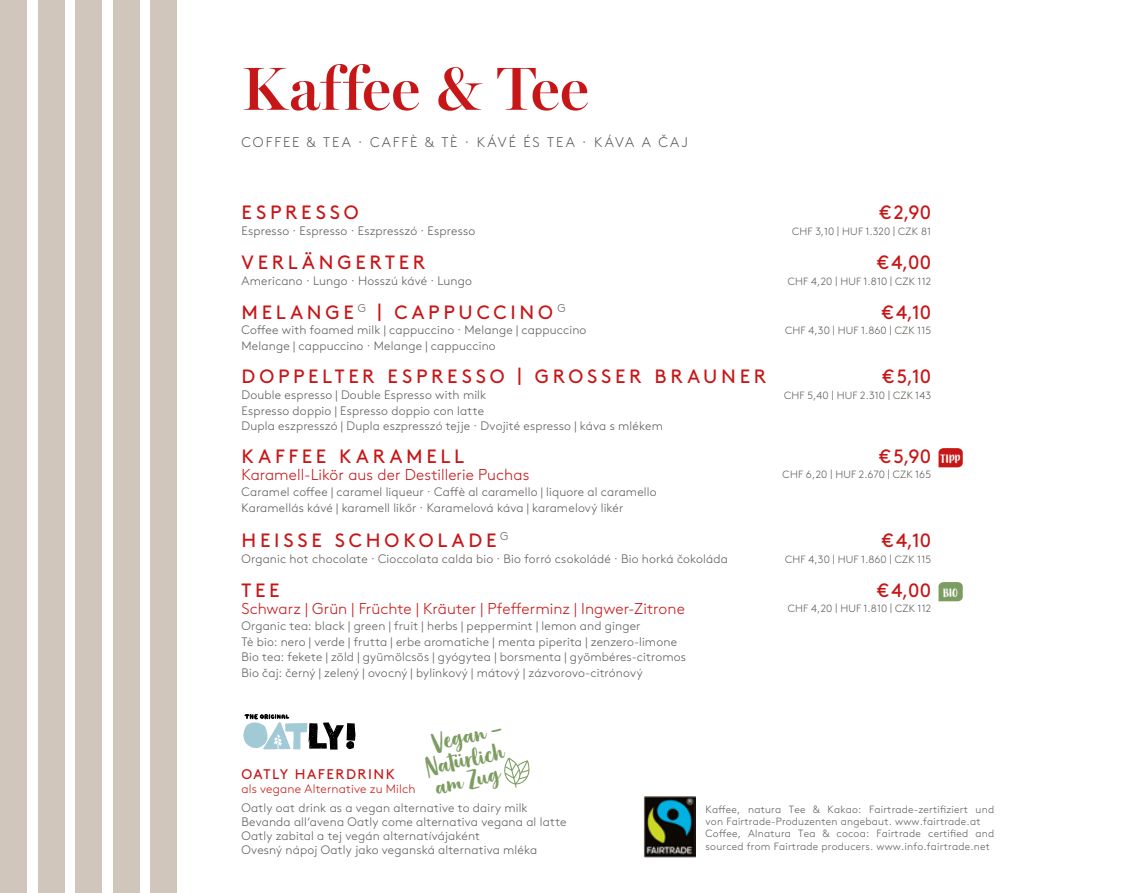
<style>
.page{position:relative;width:1141px;height:893px;background:#fff}
.page>*{position:absolute;margin:0;border:0;box-sizing:border-box;transform-origin:0 0}
.t1{font:600 61.25px "Miller Banner";letter-spacing:.015em;color:#c71618}
.t2{font:26.25px/21.9px "Organika Script";color:#7d9c61;text-align:center}
.t3{font:19.25px "Brown";letter-spacing:.195em;color:#c71618}
.t4{font:300 15.75px "Brown";color:#c71618}
.t5{font:300 14px "Brown";letter-spacing:.13em;color:#5e5957}
.t6{font:14px "Brown";letter-spacing:.105em;color:#c71618}
.t7{font:14px "Organika Sans";letter-spacing:.015em;color:#fff}
.t8{font:300 12.25px/15.8px "Brown";letter-spacing:.015em;color:#5e5957}
.t9{font:300 12.25px "Brown";letter-spacing:.01em;color:#c71618}
.t10{font:300 10.5px/12.2px "Brown";letter-spacing:.02em;color:#5e5957}
</style>
<div class="page">
<div style="left:0;top:0;width:27px;height:893px;background:#d1c6bc"></div>
<div style="left:38px;top:0;width:26px;height:893px;background:#d1c6bc"></div>
<div style="left:75px;top:0;width:27px;height:893px;background:#d1c6bc"></div>
<div style="left:113px;top:0;width:26px;height:893px;background:#d1c6bc"></div>
<div style="left:151px;top:0;width:26px;height:893px;background:#d1c6bc"></div>
<svg style="left:939px;top:448px;width:24px;height:19px"></svg>
<svg style="left:938px;top:582px;width:25px;height:19px"></svg>
<svg style="left:243px;top:714px;width:113px;height:35px"></svg>
<img style="left:643px;top:796px;width:53px;height:61px">
<svg style="left:504px;top:758px;width:26px;height:30px"></svg>
<h1 class="t1" style="left:242px;top:52px;width:348px">Kaffee &amp; Tee</h1>
<p class="t5" style="left:242px;top:132px;width:448px">COFFEE &amp; TEA · CAFFÈ &amp; TÈ · KÁVÉ ÉS TEA · KÁVA A ČAJ</p>
<h3 class="t3" style="left:242px;top:198px;width:119px">ESPRESSO</h3>
<p class="t8" style="left:242px;top:222px;width:235px">Espresso · Espresso · Eszpresszó · Espresso</p>
<h3 class="t3" style="left:242px;top:248px;width:185px">VERLÄNGERTER</h3>
<p class="t8" style="left:242px;top:272px;width:232px">Americano · Lungo · Hosszú kávé · Lungo</p>
<h3 class="t3" style="left:242px;top:297px;width:325px">MELANGE <sup>G</sup> | CAPPUCCINO <sup>G</sup></h3>
<p class="t8" style="left:242px;top:321px;width:346px">Coffee with foamed milk | cappuccino · Melange | cappuccino<br>Melange | cappuccino · Melange | cappuccino</p>
<h3 class="t3" style="left:242px;top:362px;width:526px">DOPPELTER ESPRESSO | GROSSER BRAUNER</h3>
<p class="t8" style="left:242px;top:386px;width:423px">Double espresso | Double Espresso with milk<br>Espresso doppio | Espresso doppio con latte<br>Dupla eszpresszó | Dupla eszpresszó tejje · Dvojité espresso | káva s mlékem</p>
<h3 class="t3" style="left:242px;top:441px;width:224px">KAFFEE KARAMELL</h3>
<p class="t4" style="left:242px;top:463px;width:289px">Karamell-Likör aus der Destillerie Puchas</p>
<p class="t8" style="left:242px;top:483px;width:417px">Caramel coffee | caramel liqueur · Caffè al caramello | liquore al caramello<br>Karamellás kávé | karamell likőr · Karamelová káva | karamelový likér</p>
<h3 class="t3" style="left:242px;top:525px;width:268px">HEISSE SCHOKOLADE <sup>G</sup></h3>
<p class="t8" style="left:242px;top:550px;width:488px">Organic hot chocolate · Cioccolata calda bio · Bio forró csokoládé · Bio horká čokoláda</p>
<h3 class="t3" style="left:242px;top:575px;width:39px">TEE</h3>
<p class="t4" style="left:242px;top:597px;width:445px">Schwarz | Grün | Früchte | Kräuter | Pfefferminz | Ingwer-Zitrone</p>
<p class="t8" style="left:242px;top:617px;width:446px">Organic tea: black | green | fruit | herbs | peppermint | lemon and ginger<br>Tè bio: nero | verde | frutta | erbe aromatiche | menta piperita | zenzero-limone Bio tea: fekete | zöld | gyümölcsös | gyógytea | borsmenta | gyömbéres-citromos Bio čaj: černý | zelený | ovocný | bylinkový | mátový | zázvorovo-citrónový</p>
<h3 class="t3" style="left:880px;top:198px;width:53px">€ 2,90</h3>
<p class="t10" style="left:792px;top:225px;width:140px">CHF 3,10 | HUF 1.320 | CZK 81</p>
<h3 class="t3" style="left:877px;top:248px;width:55px">€ 4,00</h3>
<p class="t10" style="left:788px;top:274px;width:145px">CHF 4,20 | HUF 1.810 | CZK 112</p>
<h3 class="t3" style="left:882px;top:297px;width:51px">€4,10</h3>
<p class="t10" style="left:785px;top:324px;width:148px">CHF 4,30 | HUF 1.860 | CZK 115</p>
<h3 class="t3" style="left:883px;top:362px;width:50px">€ 5,10</h3>
<p class="t10" style="left:784px;top:388px;width:148px">CHF 5,40 | HUF 2.310 | CZK 143</p>
<h3 class="t3" style="left:879px;top:441px;width:53px">€ 5,90</h3>
<p class="t10" style="left:783px;top:468px;width:150px">CHF 6,20 | HUF 2.670 | CZK 165</p>
<p class="t7" style="left:941px;top:452px;width:22px">TIPP</p>
<h3 class="t3" style="left:882px;top:525px;width:51px">€ 4,10</h3>
<p class="t10" style="left:785px;top:552px;width:148px">CHF 4,30 | HUF 1.860 | CZK 115</p>
<h3 class="t3" style="left:877px;top:575px;width:55px">€ 4,00</h3>
<p class="t10" style="left:788px;top:602px;width:145px">CHF 4,20 | HUF 1.810 | CZK 112</p>
<p class="t7" style="left:943px;top:586px;width:16px">BIO</p>
<h2 class="t2" style="left:418px;top:735px;width:86px;rotate:-12deg">Vegan –<br>Natürlich am Zug</h2>
<p class="t6" style="left:242px;top:764px;width:155px">OATLY HAFERDRINK</p>
<p class="t9" style="left:242px;top:780px;width:175px">als vegane Alternative zu Milch</p>
<p class="t8" style="left:242px;top:799px;width:327px;line-height:14px">Oatly oat drink as a vegan alternative to dairy milk Bevanda all‘avena Oatly come alternativa vegana al latte Oatly zabital a tej vegán alternatívájaként<br>Ovesný nápoj Oatly jako veganská alternativa mléka</p>
<p class="t10" style="left:706px;top:802px;width:290px">Kaffee, natura Tee &amp; Kakao: Fairtrade-zertifiziert und von Fairtrade-Produzenten angebaut. www.fairtrade.at Coffee, Alnatura Tea &amp; cocoa: Fairtrade certified and sourced from Fairtrade producers. www.info.fairtrade.net</p>
</div>
